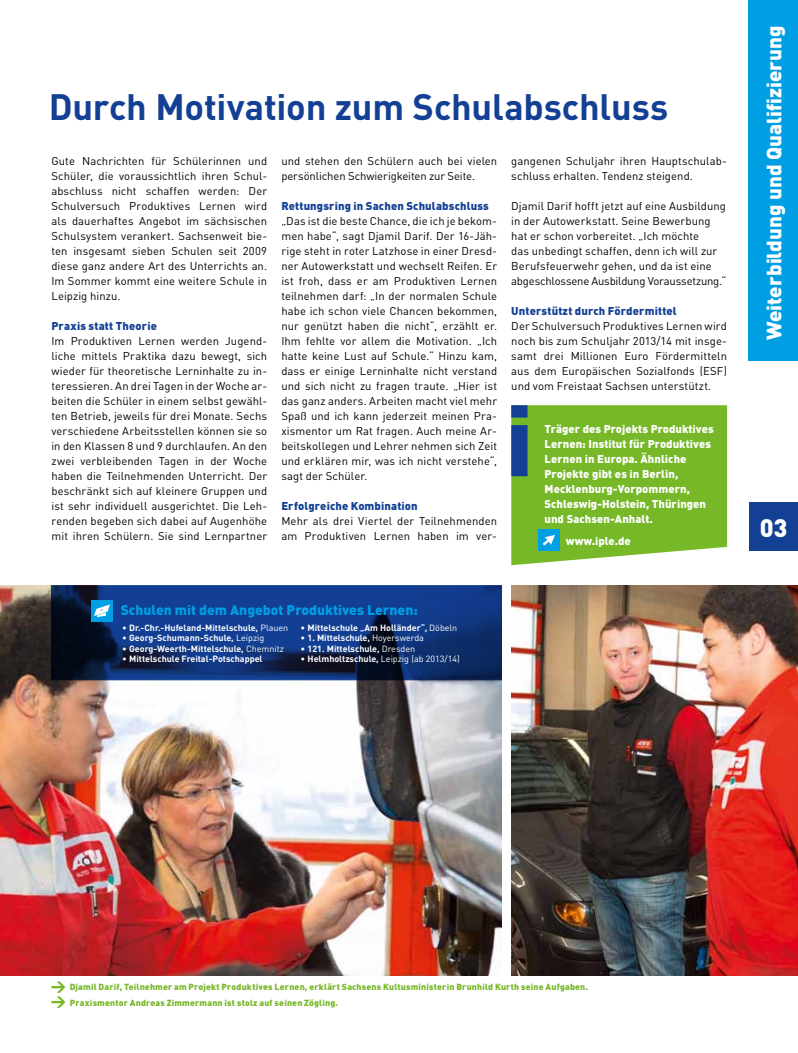
<style>
.page{position:relative;width:798px;height:1053px;background:#fff}
.page>*{position:absolute;margin:0;border:0;box-sizing:border-box;transform-origin:0 0}
.t1{font:700 36.25px "DIN";letter-spacing:-.005em;color:#134094}
.t2{font:900 25px "DIN";color:#fff}
.t3{font:900 20.5px "DIN";color:#fff}
.t4{font:900 13.88px "DIN";color:#009ee3}
.t5{font:11.25px/15px "DIN";letter-spacing:.005em;color:#000;text-align:justify}
.t6{font:900 11.25px/15px "DIN";letter-spacing:.005em;color:#fff}
.t7{font:900 11.25px "DIN";color:#134094}
.t8{font:700 9px "DIN";color:#fff}
.t9{font:9px "DIN";color:#fff}
.t10{font:900 8.75px/15.1px "DIN";letter-spacing:.02em;color:#76b828}
.s1{font-weight:400}
.s2{font-weight:700}
</style>
<div class="page">
<img style="left:0;top:585px;width:501px;height:390px">
<img style="left:511px;top:585px;width:286px;height:390px">
<svg style="left:51px;top:981px;width:14px;height:26px"></svg>
<div style="left:748px;top:0;width:49px;height:360px;background:#009ee3"></div>
<svg style="left:511px;top:405px;width:215px;height:160px;background:#7ebc35"></svg>
<svg style="left:511px;top:405px;width:16px;height:71px"></svg>
<div style="left:748px;top:502px;width:49px;height:49px;background:#134094"></div>
<svg style="left:51px;top:585px;width:450px;height:95px;background:#0f3070"></svg>
<div style="left:91px;top:600px;width:22px;height:21px;background:#009ee3"></div>
<svg style="left:94px;top:604px;width:16px;height:13px"></svg>
<div style="left:538px;top:529px;width:21px;height:22px;background:#009ee3"></div>
<svg style="left:542px;top:535px;width:13px;height:10px"></svg>
<h1 class="t1" style="left:49px;top:83px;width:621px">Durch Motivation zum Schulabschluss</h1>
<p class="t5" style="left:51px;top:153px;width:217px">Gute Nachrichten für Schülerinnen und Schüler, die voraussichtlich ihren Schul&shy;abschluss nicht schaffen werden: Der Schulversuch Produktives Lernen wird als dauerhaftes Angebot im sächsischen Schulsystem verankert. Sachsenweit bie&shy;ten insgesamt sieben Schulen seit 2009 diese ganz andere Art des Unterrichts an.<br>Im Sommer kommt eine weitere Schule in Leipzig hinzu.</p>
<p class="t7" style="left:51px;top:318px;width:107px">Praxis statt Theorie</p>
<p class="t5" style="left:51px;top:333px;width:217px">Im Produktiven Lernen werden Jugend&shy;liche mittels Praktika dazu bewegt, sich wieder für theoretische Lerninhalte zu in&shy;teressieren. An drei Tagen in der Woche ar&shy;beiten die Schüler in einem selbst gewähl&shy;ten Betrieb, jeweils für drei Monate. Sechs verschiedene Arbeitsstellen können sie so in den Klassen 8 und 9 durchlaufen. An den zwei verbleibenden Tagen in der Woche haben die Teilnehmenden Unterricht. Der beschränkt sich auf kleinere Gruppen und ist sehr individuell ausgerichtet. Die Leh&shy;renden begeben sich dabei auf Augenhöhe mit ihren Schülern. Sie sind Lernpartner</p>
<p class="t5" style="left:281px;top:153px;width:217px">und stehen den Schülern auch bei vielen persönlichen Schwierigkeiten zur Seite.</p>
<p class="t7" style="left:281px;top:198px;width:209px">Rettungsring in Sachen Schulabschluss</p>
<p class="t5" style="left:281px;top:213px;width:217px">„Das ist die beste Chance, die ich je bekom&shy;men habe“, sagt Djamil Darif. Der 16-Jäh&shy;rige steht in roter Latzhose in einer Dresd&shy;ner Autowerkstatt und wechselt Reifen. Er ist froh, dass er am Produktiven Lernen teilnehmen darf: „In der normalen Schule habe ich schon viele Chancen bekommen, nur genützt haben die nicht“, erzählt er.<br>Ihm fehlte vor allem die Motivation. „Ich hatte keine Lust auf Schule.“ Hinzu kam, dass er einige Lerninhalte nicht verstand und sich nicht zu fragen traute. „Hier ist das ganz anders. Arbeiten macht viel mehr Spaß und ich kann jederzeit meinen Pra&shy;xismentor um Rat fragen. Auch meine Ar&shy;beitskollegen und Lehrer nehmen sich Zeit und erklären mir, was ich nicht verstehe“, sagt der Schüler.</p>
<p class="t7" style="left:281px;top:498px;width:138px">Erfolgreiche Kombination</p>
<p class="t5" style="left:281px;top:513px;width:217px">Mehr als drei Viertel der Teilnehmenden am Produktiven Lernen haben im ver-</p>
<p class="t5" style="left:511px;top:153px;width:217px">gangenen Schuljahr ihren Hauptschulab&shy;schluss erhalten. Tendenz steigend.</p>
<p class="t5" style="left:511px;top:198px;width:216px;text-align:left">Djamil Darif hofft jetzt auf eine Ausbildung in der Autowerkstatt. Seine Bewerbung hat er schon vorbereitet. „Ich möchte<br>das unbedingt schaffen, denn ich will zur Berufsfeuerwehr gehen, und da ist eine abgeschlossene Ausbildung Voraussetzung.“</p>
<p class="t7" style="left:511px;top:303px;width:167px">Unterstützt durch Fördermittel</p>
<p class="t5" style="left:511px;top:318px;width:217px">Der Schulversuch Produktives Lernen wird noch bis zum Schuljahr 2013/14 mit insge&shy;samt drei Millionen Euro Fördermitteln aus dem Europäischen Sozialfonds (ESF) und vom Freistaat Sachsen unterstützt.</p>
<p class="t6" style="left:544px;top:420px;width:171px">Träger des Projekts Produktives<br>Lernen: Institut für Produktives<br>Lernen in Europa. Ähnliche<br>Projekte gibt es in Berlin,<br>Mecklenburg-Vorpommern,<br>Schleswig-Holstein, Thüringen und Sachsen-Anhalt.</p>
<p class="t6" style="left:565px;top:533px;width:66px">www.iple.de</p>
<p class="t4" style="left:121px;top:601px;width:298px">Schulen mit dem Angebot Produktives Lernen:</p>
<p class="t8" style="left:122px;top:622px;width:167px"><span class="s1">•</span> Dr.-Chr.-Hufeland-Mittelschule, <span class="s1">Plauen</span></p>
<p class="t8" style="left:122px;top:632px;width:143px"><span class="s1">•</span> Georg-Schumann-Schule, <span class="s1">Leipzig</span></p>
<p class="t8" style="left:122px;top:642px;width:163px"><span class="s1">•</span> Georg-Weerth-Mittelschule, <span class="s1">Chemnitz</span></p>
<p class="t8" style="left:122px;top:652px;width:142px"><span class="s1">•</span> Mittelschule Freital-Potschappel</p>
<p class="t8" style="left:300px;top:622px;width:158px"><span class="s1">•</span> Mittelschule „Am Holländer“, <span class="s1">Döbeln</span></p>
<p class="t8" style="left:300px;top:632px;width:125px"><span class="s1">•</span> 1. Mittelschule, <span class="s1">Hoyerswerda</span></p>
<p class="t8" style="left:300px;top:642px;width:116px"><span class="s1">•</span> 121. Mittelschule, <span class="s1">Dresden</span></p>
<p class="t9" style="left:300px;top:653px;width:161px">• <span class="s2">Helmholtzschule,</span> Leipzig (ab 2013/14)</p>
<h3 class="t3" style="left:760px;top:340px;width:316px;rotate:-90deg">Weiterbildung und Qualifizierung</h3>
<h2 class="t2" style="left:759px;top:511px;width:29px">03</h2>
<p class="t10" style="left:70px;top:979px;width:519px">Djamil Darif, Teilnehmer am Projekt Produktives Lernen, erklärt Sachsens Kultusministerin Brunhild Kurth seine Aufgaben.<br>Praxismentor Andreas Zimmermann ist stolz auf seinen Zögling.</p>
</div>
